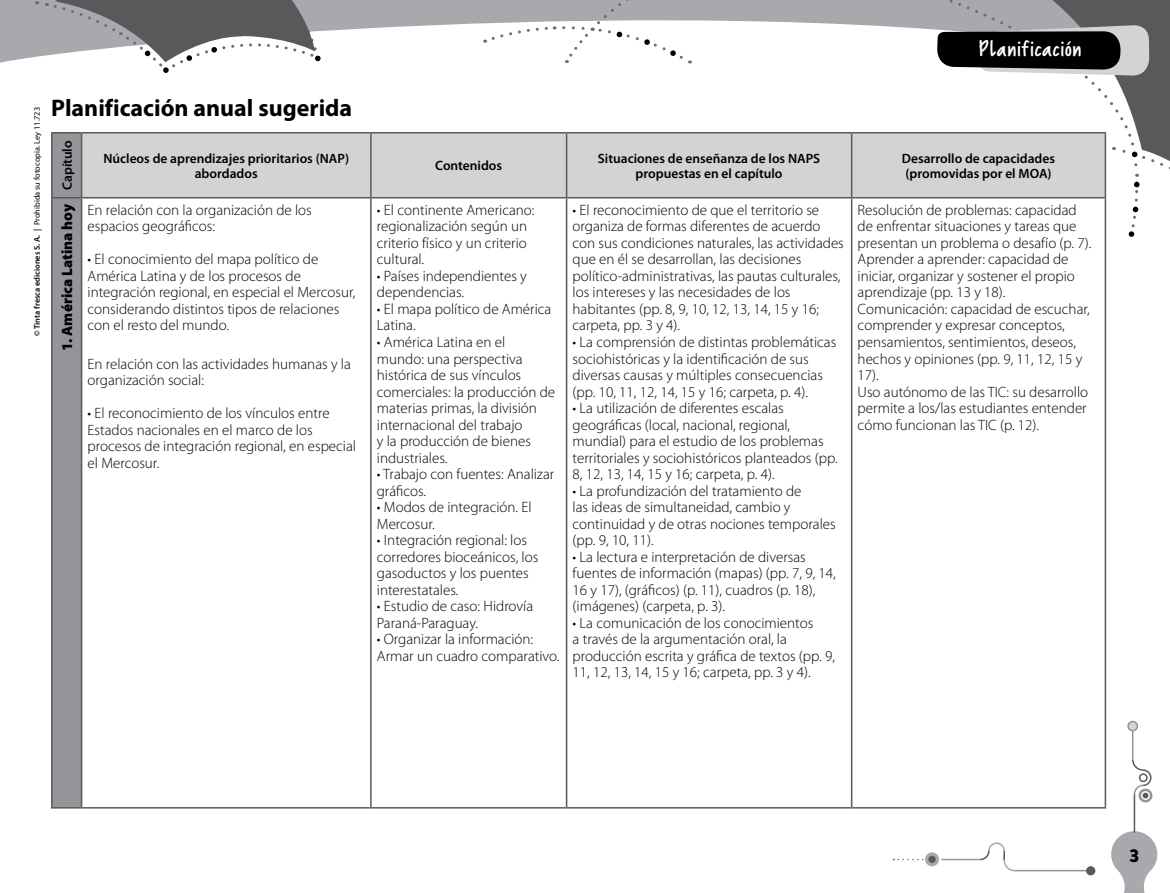
<style>
.page{position:relative;width:1170px;height:893px;background:#fff}
.page>*{position:absolute;margin:0;border:0;box-sizing:border-box;transform-origin:0 0}
.t1{font:700 24px "Myriad Pro";color:#000}
.t2{font:22.5px "Reprineato";letter-spacing:-.02em;color:#fff;scale:1.2 1}
.t3{font:700 18px "Mikado";color:#000}
.t4{font:300 15px/16.5px "Myriad Pro";color:#000}
.t5{font:900 15px "Myriad Pro";color:#000}
.t6{font:600 13.5px/15px "Myriad Pro";color:#000;text-align:center}
.t7{font:8.25px "Myriad Pro";color:#000}
.s1{font-weight:600}
</style>
<div class="page">
<svg style="left:0;top:0;width:751px;height:63px;fill:#a7a9ac"></svg>
<svg style="left:33px;top:0;width:287px;height:73px"></svg>
<svg style="left:751px;top:0;width:185px;height:30px"></svg>
<svg style="left:484px;top:0;width:262px;height:63px"></svg>
<svg style="left:893px;top:859px;width:31px;height:1px"></svg>
<svg style="left:925px;top:852px;width:13px;height:14px"></svg>
<div style="left:928px;top:856px;width:7px;height:7px;background:#58595b;border-radius:50%"></div>
<hr style="left:941px;top:859px;width:39px;height:1px;background:#939598">
<hr style="left:1014px;top:870px;width:73px;height:1px;background:#939598">
<svg style="left:978px;top:842px;width:38px;height:30px"></svg>
<svg style="left:1085px;top:866px;width:10px;height:9px"></svg>
<svg style="left:1111px;top:829px;width:47px;height:64px"></svg>
<svg style="left:936px;top:0;width:234px;height:237px"></svg>
<hr style="left:1133px;top:794px;width:2px;height:39px;background:#58595b">
<div style="left:1127px;top:721px;width:10px;height:10px;background:#d1d3d4;border-radius:50%"></div>
<div style="left:1127px;top:721px;width:10px;height:10px;border:2px solid #939598;border-radius:50%"></div>
<hr style="left:1131px;top:731px;width:2px;height:29px;background:#939598">
<svg style="left:1131px;top:758px;width:21px;height:38px"></svg>
<svg style="left:1138px;top:789px;width:14px;height:13px"></svg>
<div style="left:1141px;top:792px;width:7px;height:7px;background:#58595b;border-radius:50%"></div>
<div style="left:1140px;top:791px;width:9px;height:9px;border:2px solid #fff;border-radius:50%"></div>
<div style="left:1139px;top:774px;width:7px;height:7px;background:#fff;border-radius:50%"></div>
<div style="left:1138px;top:773px;width:9px;height:9px;border:2px solid #58595b;border-radius:50%"></div>
<div style="left:53px;top:134px;width:28px;height:673px;background:#939598"></div>
<div style="left:82px;top:134px;width:1022px;height:63px;background:#d1d3d4"></div>
<hr style="left:51px;top:132px;width:31px;height:2px;background:#58595b">
<hr style="left:51px;top:134px;width:2px;height:63px;background:#58595b">
<hr style="left:82px;top:132px;width:289px;height:2px;background:#58595b">
<hr style="left:81px;top:134px;width:1px;height:63px;background:#58595b">
<hr style="left:371px;top:132px;width:195px;height:2px;background:#58595b">
<hr style="left:370px;top:134px;width:1px;height:63px;background:#58595b">
<hr style="left:566px;top:132px;width:285px;height:2px;background:#58595b">
<hr style="left:566px;top:134px;width:1px;height:63px;background:#58595b">
<hr style="left:851px;top:132px;width:255px;height:2px;background:#58595b">
<hr style="left:850px;top:134px;width:2px;height:63px;background:#58595b">
<hr style="left:1104px;top:134px;width:2px;height:63px;background:#58595b">
<hr style="left:51px;top:197px;width:31px;height:1px;background:#58595b">
<hr style="left:51px;top:198px;width:2px;height:609px;background:#58595b">
<hr style="left:82px;top:197px;width:289px;height:1px;background:#58595b">
<hr style="left:81px;top:198px;width:1px;height:609px;background:#58595b">
<hr style="left:371px;top:197px;width:195px;height:1px;background:#58595b">
<hr style="left:370px;top:198px;width:1px;height:609px;background:#58595b">
<hr style="left:566px;top:197px;width:285px;height:1px;background:#58595b">
<hr style="left:566px;top:198px;width:1px;height:609px;background:#58595b">
<hr style="left:851px;top:197px;width:255px;height:1px;background:#58595b">
<hr style="left:850px;top:198px;width:2px;height:609px;background:#58595b">
<hr style="left:1104px;top:198px;width:2px;height:609px;background:#58595b">
<hr style="left:51px;top:807px;width:31px;height:2px;background:#58595b">
<hr style="left:82px;top:807px;width:289px;height:2px;background:#58595b">
<hr style="left:371px;top:807px;width:195px;height:2px;background:#58595b">
<hr style="left:566px;top:807px;width:285px;height:2px;background:#58595b">
<hr style="left:851px;top:807px;width:255px;height:2px;background:#58595b">
<h2 class="t2" style="left:977px;top:35px;width:88px">Planificación</h2>
<p class="t7" style="left:32px;top:336px;width:230px;rotate:-90deg"><span class="s1">© Tinta fresca ediciones S. A. |</span> Prohibida su fotocopia. Ley 11.723</p>
<h1 class="t1" style="left:51px;top:95px;width:303px">Planificación anual sugerida</h1>
<p class="t6" style="left:60px;top:190px;width:51px;rotate:-90deg">Capítulo</p>
<p class="t6" style="left:103px;top:151px;width:247px">Núcleos de aprendizajes prioritarios (NAP) abordados</p>
<p class="t6" style="left:435px;top:158px;width:68px">Contenidos</p>
<p class="t6" style="left:598px;top:151px;width:224px">Situaciones de enseñanza de los NAPS propuestas en el capítulo</p>
<p class="t6" style="left:901px;top:151px;width:155px;text-align:left">Desarrollo de capacidades (promovidas por el MOA)</p>
<p class="t5" style="left:59px;top:351px;width:149px;rotate:-90deg">1. América Latina hoy</p>
<p class="t4" style="left:88px;top:202px;width:226px">En relación con la organización de los espacios geográficos:</p>
<p class="t4" style="left:88px;top:251px;width:269px">• El conocimiento del mapa político de América Latina y de los procesos de integración regional, en especial el Mercosur, considerando distintos tipos de relaciones con el resto del mundo.</p>
<p class="t4" style="left:88px;top:356px;width:265px">En relación con las actividades humanas y la organización social:</p>
<p class="t4" style="left:88px;top:405px;width:270px">• El reconocimiento de los vínculos entre Estados nacionales en el marco de los procesos de integración regional, en especial el Mercosur.</p>
<p class="t4" style="left:377px;top:202px;width:159px">• El continente Americano: regionalización según un criterio físico y un criterio cultural.</p>
<p class="t4" style="left:377px;top:268px;width:151px">• Países independientes y dependencias.</p>
<p class="t4" style="left:377px;top:301px;width:176px">• El mapa político de América<br>Latina.</p>
<p class="t4" style="left:377px;top:334px;width:180px">• América Latina en el mundo: una perspectiva histórica de sus vínculos comerciales: la producción de materias primas, la división internacional del trabajo<br>y la producción de bienes industriales.</p>
<p class="t4" style="left:377px;top:466px;width:179px">• Trabajo con fuentes: Analizar gráficos.</p>
<p class="t4" style="left:377px;top:499px;width:156px">• Modos de integración. El<br>Mercosur.</p>
<p class="t4" style="left:377px;top:532px;width:163px">• Integración regional: los corredores bioceánicos, los gasoductos y los puentes interestatales.</p>
<p class="t4" style="left:377px;top:598px;width:158px">• Estudio de caso: Hidrovía<br>Paraná-Paraguay.</p>
<p class="t4" style="left:377px;top:631px;width:184px">• Organizar la información:<br>Armar un cuadro comparativo.</p>
<p class="t4" style="left:572px;top:202px;width:273px">• El reconocimiento de que el territorio se organiza de formas diferentes de acuerdo con sus condiciones naturales, las actividades que en él se desarrollan, las decisiones político-administrativas, las pautas culturales, los intereses y las necesidades de los habitantes (pp. 8, 9, 10, 12, 13, 14, 15 y 16; carpeta, pp. 3 y 4).</p>
<p class="t4" style="left:572px;top:334px;width:265px">• La comprensión de distintas problemáticas sociohistóricas y la identificación de sus diversas causas y múltiples consecuencias (pp. 10, 11, 12, 14, 15 y 16; carpeta, p. 4).</p>
<p class="t4" style="left:572px;top:400px;width:266px">• La utilización de diferentes escalas geográficas (local, nacional, regional, mundial) para el estudio de los problemas territoriales y sociohistóricos planteados (pp.<br>8, 12, 13, 14, 15 y 16; carpeta, p. 4).</p>
<p class="t4" style="left:572px;top:482px;width:265px">• La profundización del tratamiento de<br>las ideas de simultaneidad, cambio y continuidad y de otras nociones temporales (pp. 9, 10, 11).</p>
<p class="t4" style="left:572px;top:548px;width:265px">• La lectura e interpretación de diversas fuentes de información (mapas) (pp. 7, 9, 14, 16 y 17), (gráficos) (p. 11), cuadros (p. 18), (imágenes) (carpeta, p. 3).</p>
<p class="t4" style="left:572px;top:614px;width:264px">• La comunicación de los conocimientos<br>a través de la argumentación oral, la producción escrita y gráfica de textos (pp. 9, 11, 12, 13, 14, 15 y 16; carpeta, pp. 3 y 4).</p>
<p class="t4" style="left:857px;top:202px;width:235px">Resolución de problemas: capacidad de enfrentar situaciones y tareas que presentan un problema o desafío (p. 7).<br>Aprender a aprender: capacidad de iniciar, organizar y sostener el propio aprendizaje (pp. 13 y 18).<br>Comunicación: capacidad de escuchar, comprender y expresar conceptos, pensamientos, sentimientos, deseos, hechos y opiniones (pp. 9, 11, 12, 15 y 17).<br>Uso autónomo de las TIC: su desarrollo permite a los/las estudiantes entender cómo funcionan las TIC (p. 12).</p>
<p class="t3" style="left:1129px;top:845px;width:11px">3</p>
</div>
